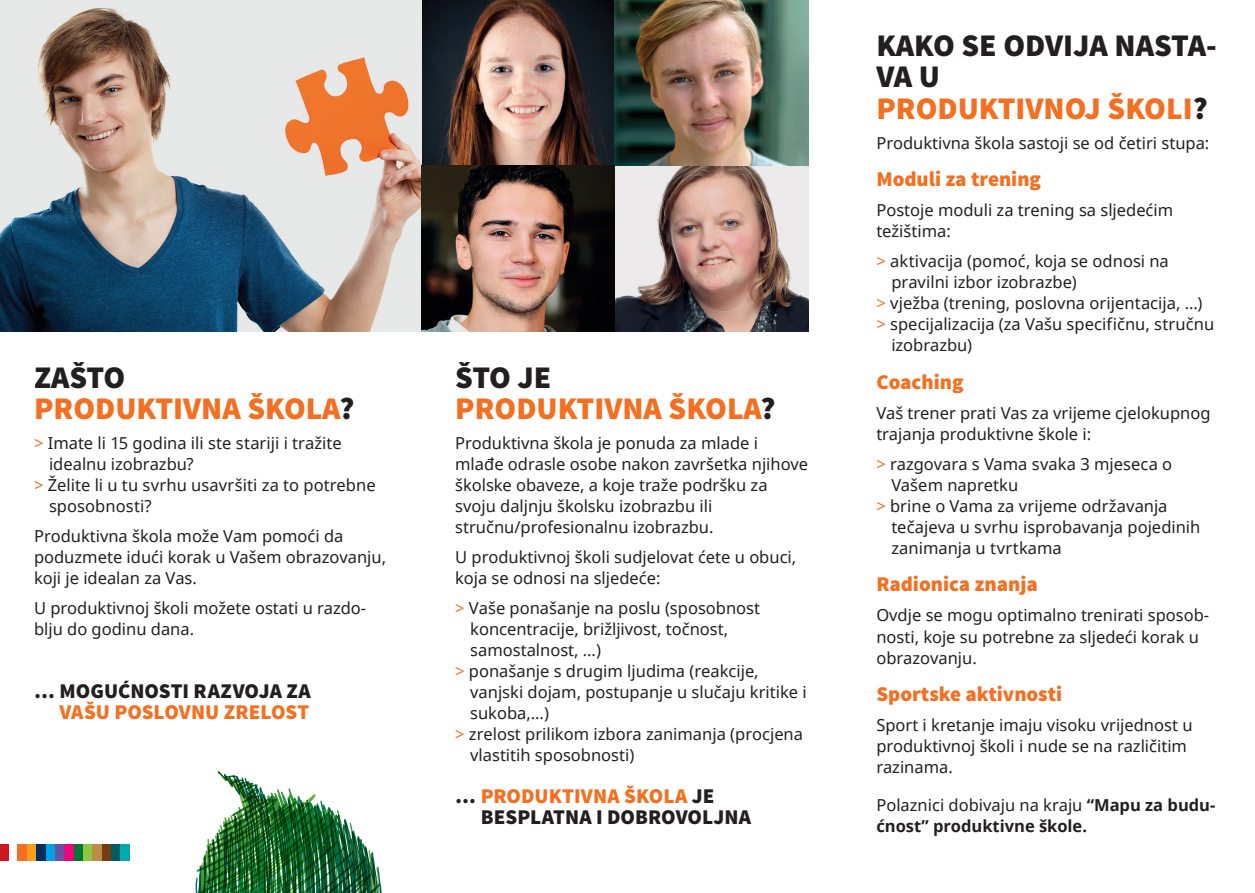
<style>
.page{position:relative;width:1255px;height:893px;background:#fff}
.page>*{position:absolute;margin:0;border:0;box-sizing:border-box;transform-origin:0 0}
.t1{font:900 31.5px/31.5px "Source Sans Pro";color:#f36f21}
.t2{font:900 31.5px/31.5px "Source Sans Pro";color:#231f20}
.t3{font:900 21px "Source Sans Pro";color:#f36f21}
.t4{font:900 21px/21px "Source Sans Pro";color:#231f20}
.t5{font:16.5px/21px "Noto Sans";color:#231f20}
.t6{font:700 16.5px/21px "Noto Sans";color:#231f20}
.s1{color:#231f20}
.s2{color:#f36f21}
.s3{font-weight:400}
</style>
<div class="page">
<div style="left:0;top:845px;width:8px;height:16px;background:#ce171e"></div>
<div style="left:17px;top:845px;width:10px;height:16px;background:#f36f21"></div>
<div style="left:74px;top:845px;width:9px;height:16px;background:#007534"></div>
<div style="left:46px;top:845px;width:9px;height:16px;background:#00a1e4"></div>
<div style="left:102px;top:845px;width:9px;height:16px;background:#773b0c"></div>
<div style="left:27px;top:845px;width:9px;height:16px;background:#f99d1c"></div>
<div style="left:83px;top:845px;width:9px;height:16px;background:#8dc63f"></div>
<div style="left:55px;top:845px;width:9px;height:16px;background:#6950a1"></div>
<div style="left:111px;top:845px;width:10px;height:16px;background:#005b65"></div>
<div style="left:36px;top:845px;width:10px;height:16px;background:#002e5e"></div>
<div style="left:92px;top:845px;width:10px;height:16px;background:#bb8b4a"></div>
<div style="left:64px;top:845px;width:10px;height:16px;background:#ed0677"></div>
<div style="left:121px;top:845px;width:9px;height:16px;background:#00aaad"></div>
<img style="left:201px;top:786px;width:173px;height:107px">
<img style="left:0;top:0;width:808px;height:332px">
<h1 class="t1" style="left:34px;top:363px;width:322px"><span class="s1">ZAŠTO<br></span>PRODUKTIVNA ŠKOLA<span class="s1">?</span></h1>
<p class="t5" style="left:34px;top:432px;width:309px"><span class="s2">&gt;</span> Imate li 15 godina ili ste stariji i tražite</p>
<p class="t5" style="left:49px;top:453px;width:146px">idealnu izobrazbu?</p>
<p class="t5" style="left:34px;top:474px;width:343px"><span class="s2">&gt;</span> Želite li u tu svrhu usavršiti za to potrebne</p>
<p class="t5" style="left:49px;top:495px;width:104px">sposobnosti?</p>
<p class="t5" style="left:34px;top:525px;width:353px">Produktivna škola može Vam pomoći da poduzmete idući korak u Vašem obrazovanju, koji je idealan za Vas.</p>
<p class="t5" style="left:34px;top:597px;width:334px">U produktivnoj školi možete ostati u razdo&shy;blju do godinu dana.</p>
<p class="t4" style="left:34px;top:682px;width:278px">… MOGUĆNOSTI RAZVOJA ZA</p>
<p class="t3" style="left:60px;top:698px;width:251px">VAŠU POSLOVNU ZRELOST</p>
<h1 class="t1" style="left:455px;top:363px;width:322px"><span class="s1">ŠTO JE<br></span>PRODUKTIVNA ŠKOLA<span class="s1">?</span></h1>
<p class="t5" style="left:455px;top:432px;width:354px">Produktivna škola je ponuda za mlade i mlađe odrasle osobe nakon završetka njihove školske obaveze, a koje traže podršku za svoju daljnju školsku izobrazbu ili stručnu/profesionalnu izobrazbu.</p>
<p class="t5" style="left:455px;top:546px;width:342px">U produktivnoj školi sudjelovat ćete u obuci, koja se odnosi na sljedeće:</p>
<p class="t5" style="left:455px;top:597px;width:306px"><span class="s2">&gt;</span> Vaše ponašanje na poslu (sposobnost</p>
<p class="t5" style="left:470px;top:618px;width:259px">koncentracije, brižljivost, točnost,</p>
<p class="t5" style="left:470px;top:639px;width:132px">samostalnost, …)</p>
<p class="t5" style="left:455px;top:660px;width:305px"><span class="s2">&gt;</span> ponašanje s drugim ljudima (reakcije,</p>
<p class="t5" style="left:470px;top:681px;width:338px">vanjski dojam, postupanje u slučaju kritike i</p>
<p class="t5" style="left:470px;top:702px;width:80px">sukoba,…)</p>
<p class="t5" style="left:455px;top:723px;width:349px"><span class="s2">&gt;</span> zrelost prilikom izbora zanimanja (procjena</p>
<p class="t5" style="left:470px;top:744px;width:166px">vlastitih sposobnosti)</p>
<p class="t4" style="left:480px;top:787px;width:272px;text-indent:-25px">… <span class="s2">PRODUKTIVNA ŠKOLA</span> JE<br>BESPLATNA I DOBROVOLJNA</p>
<h1 class="t2" style="left:876px;top:31px;width:342px">KAKO SE ODVIJA NASTA-<br>VA U<br><span class="s2">PRODUKTIVNOJ ŠKOLI</span>?</h1>
<p class="t5" style="left:876px;top:132px;width:334px">Produktivna škola sastoji se od četiri stupa:</p>
<p class="t3" style="left:876px;top:166px;width:166px">Moduli za trening</p>
<p class="t5" style="left:876px;top:200px;width:298px">Postoje moduli za trening sa sljedećim težištima:</p>
<p class="t5" style="left:876px;top:251px;width:294px"><span class="s2">&gt;</span> aktivacija (pomoć, koja se odnosi na</p>
<p class="t5" style="left:891px;top:272px;width:187px">pravilni izbor izobrazbe)</p>
<p class="t5" style="left:876px;top:293px;width:327px"><span class="s2">&gt;</span> vježba (trening, poslovna orijentacija, …)</p>
<p class="t5" style="left:876px;top:314px;width:339px"><span class="s2">&gt;</span> specijalizacija (za Vašu specifičnu, stručnu</p>
<p class="t5" style="left:891px;top:335px;width:82px">izobrazbu)</p>
<p class="t3" style="left:876px;top:368px;width:89px">Coaching</p>
<p class="t5" style="left:876px;top:402px;width:336px">Vaš trener prati Vas za vrijeme cjelokupnog trajanja produktivne škole i:</p>
<p class="t5" style="left:876px;top:453px;width:297px"><span class="s2">&gt;</span> razgovara s Vama svaka 3 mjeseca o</p>
<p class="t5" style="left:891px;top:474px;width:128px">Vašem napretku</p>
<p class="t5" style="left:876px;top:495px;width:293px"><span class="s2">&gt;</span> brine o Vama za vrijeme održavanja</p>
<p class="t5" style="left:891px;top:516px;width:310px">tečajeva u svrhu isprobavanja pojedinih</p>
<p class="t5" style="left:891px;top:537px;width:172px">zanimanja u tvrtkama</p>
<p class="t3" style="left:876px;top:571px;width:163px">Radionica znanja</p>
<p class="t5" style="left:876px;top:605px;width:334px">Ovdje se mogu optimalno trenirati sposob&shy;nosti, koje su potrebne za sljedeći korak u obrazovanju.</p>
<p class="t3" style="left:876px;top:680px;width:187px">Sportske aktivnosti</p>
<p class="t5" style="left:876px;top:714px;width:318px">Sport i kretanje imaju visoku vrijednost u produktivnoj školi i nude se na različitim razinama.</p>
<p class="t6" style="left:876px;top:794px;width:340px"><span class="s3">Polaznici dobivaju na kraju</span> “Mapu za budu&shy;ćnost” produktivne škole.</p>
</div>
